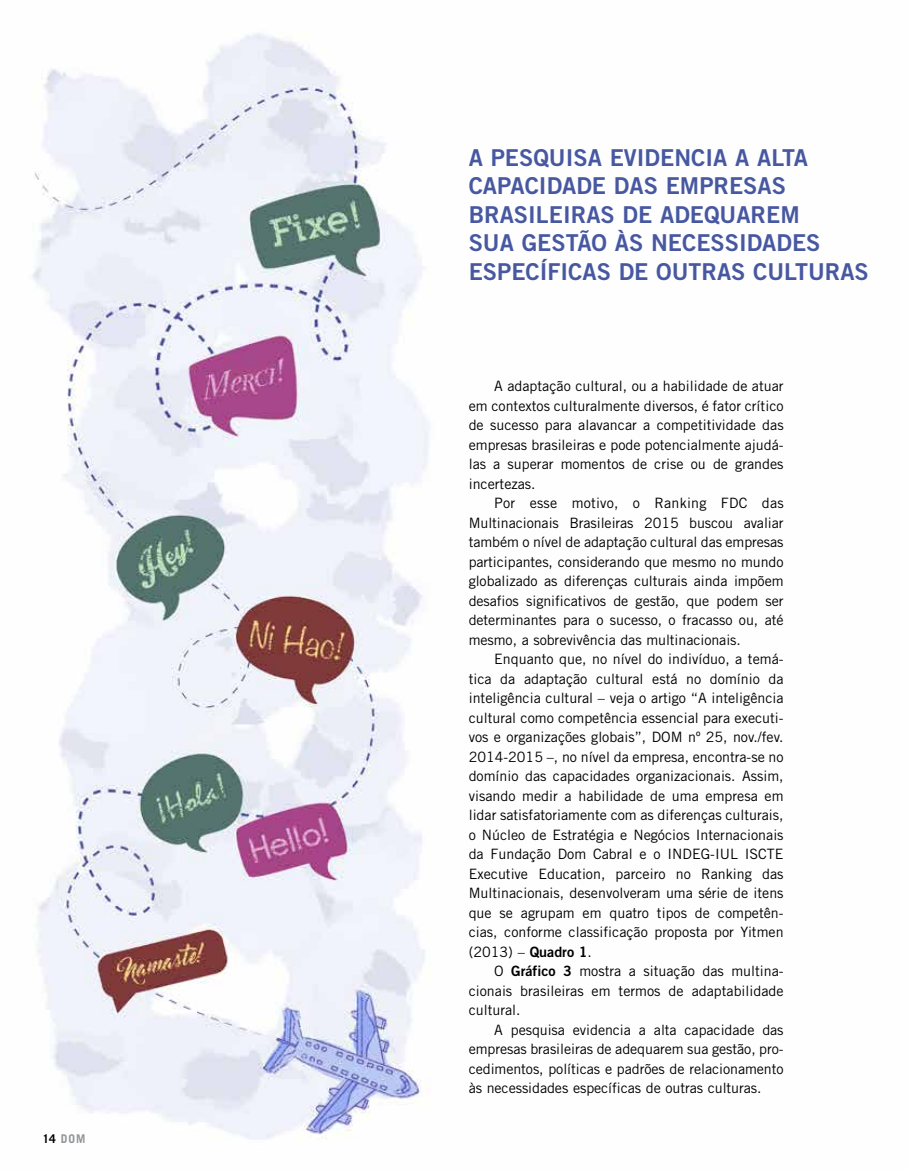
<style>
.page{position:relative;width:915px;height:1170px;background:#fff}
.page>*{position:absolute;margin:0;border:0;box-sizing:border-box;transform-origin:0 0}
.t1{font:23.25px/28.5px "Trade Gothic LT Std Bd 2";color:#4758a1}
.t2{font:14.25px/19.5px "Trade Gothic LT Std";color:#000;text-align:justify}
.t3{font:700 12px "Trade Gothic LT Std";color:#939598}
.s1{color:#000}
.s2{font-family:"Trade Gothic LT Std Bd 2"}
</style>
<div class="page">
<img style="left:32px;top:33px;width:398px;height:1107px">
<p class="t3" style="left:43px;top:1131px;width:44px"><span class="s1">14</span> DOM</p>
<h1 class="t1" style="left:468px;top:143px;width:401px">A PESQUISA EVIDENCIA A ALTA<br>CAPACIDADE DAS EMPRESAS<br>BRASILEIRAS DE ADEQUAREM<br>SUA GESTÃO ÀS NECESSIDADES<br>ESPECÍFICAS DE OUTRAS CULTURAS</h1>
<p class="t2" style="left:468px;top:376px;width:316px;text-indent:26px">A adaptação cultural, ou a habilidade de atuar em contextos culturalmente diversos, é fator crítico de sucesso para alavancar a competitividade das empresas brasileiras e pode potencialmente ajudá&shy;las a superar momentos de crise ou de grandes incertezas.</p>
<p class="t2" style="left:468px;top:493px;width:316px;text-indent:26px">Por esse motivo, o Ranking FDC das Multinacionais Brasileiras 2015 buscou avaliar também o nível de adaptação cultural das empresas participantes, considerando que mesmo no mundo globalizado as diferenças culturais ainda impõem desafios significativos de gestão, que podem ser determinantes para o sucesso, o fracasso ou, até mesmo, a sobrevivência das multinacionais.</p>
<p class="t2" style="left:468px;top:649px;width:316px;text-indent:26px">Enquanto que, no nível do indivíduo, a temá&shy;tica da adaptação cultural está no domínio da inteligência cultural – veja o artigo “A inteligência cultural como competência essencial para executi&shy;vos e organizações globais”, DOM nº 25, nov./fev.<br>2014-2015 –, no nível da empresa, encontra-se no domínio das capacidades organizacionais. Assim, visando medir a habilidade de uma empresa em lidar satisfatoriamente com as diferenças culturais, o Núcleo de Estratégia e Negócios Internacionais da Fundação Dom Cabral e o INDEG-IUL ISCTE Executive Education, parceiro no Ranking das Multinacionais, desenvolveram uma série de itens que se agrupam em quatro tipos de competên&shy;cias, conforme classificação proposta por Yitmen (2013) – <span class="s2">Quadro 1</span>.</p>
<p class="t2" style="left:468px;top:961px;width:316px;text-indent:26px">O <span class="s2">Gráfico 3</span> mostra a situação das multina&shy;cionais brasileiras em termos de adaptabilidade cultural.</p>
<p class="t2" style="left:468px;top:1019px;width:316px;text-indent:26px">A pesquisa evidencia a alta capacidade das empresas brasileiras de adequarem sua gestão, pro&shy;cedimentos, políticas e padrões de relacionamento às necessidades específicas de outras culturas.</p>
</div>
